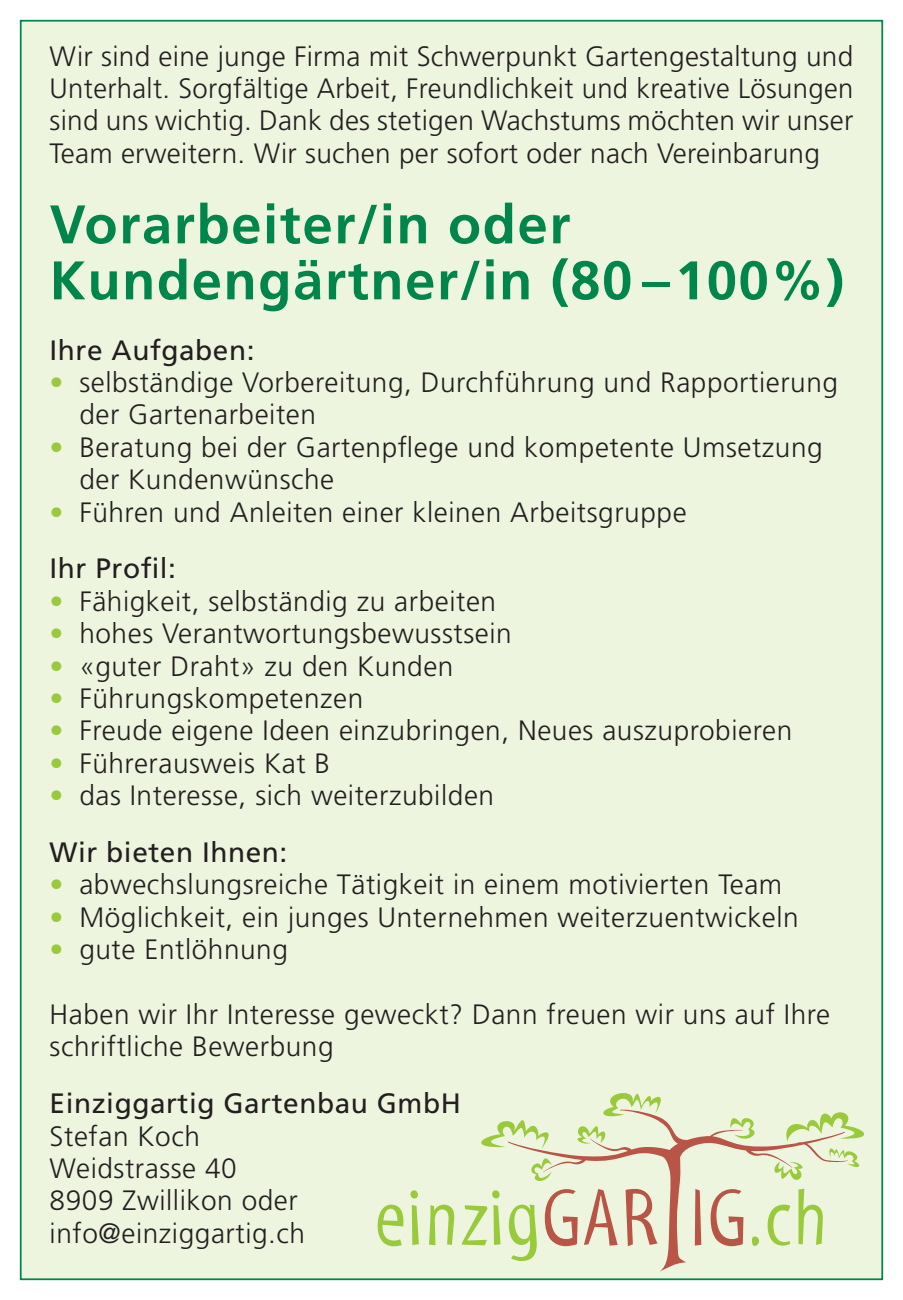
<style>
.page{position:relative;width:903px;height:1300px;background:#fff}
.page>*{position:absolute;margin:0;border:0;box-sizing:border-box;transform-origin:0 0}
.t1{font:700 54.25px/56px "Frutiger";letter-spacing:.03em;color:#00854a}
.t2{font:300 28px/32.2px "Frutiger LT";letter-spacing:.02em;color:#231f20}
.t3{font:28px "Frutiger LT";letter-spacing:.02em;color:#231f20}
.s1{color:#99ca3b}
.s2{font-weight:400}
</style>
<div class="page">
<div style="left:20px;top:20px;width:863px;height:1260px;background:#edf5df;border:2px solid #00854a"></div>
<svg style="left:378px;top:1082px;width:503px;height:179px"></svg>
<svg style="left:500px;top:1108px;width:350px;height:163px"></svg>
<p class="t2" style="left:50px;top:40px;width:805px;text-align:justify">Wir sind eine junge Firma mit Schwerpunkt Gartengestaltung und Unterhalt. Sorgfältige Arbeit, Freundlichkeit und kreative Lösungen sind uns wichtig. Dank des stetigen Wachstums möchten wir unser Team erweitern. Wir suchen per sofort oder nach Vereinbarung</p>
<h1 class="t1" style="left:50px;top:197px;width:796px">Vorarbeiter/in oder<br>Kundengärtner/in (80 –100%)</h1>
<p class="t3" style="left:50px;top:333px;width:206px">Ihre Aufgaben:</p>
<p class="t2" style="left:79px;top:367px;width:760px;text-indent:-30px"><span class="s1">•</span> selbständige Vorbereitung, Durchführung und Rapportierung der Gartenarbeiten</p>
<p class="t2" style="left:79px;top:431px;width:745px;text-indent:-30px"><span class="s1">•</span> Beratung bei der Gartenpflege und kompetente Umsetzung der Kundenwünsche</p>
<p class="t2" style="left:50px;top:484px;width:638px;line-height:56.7px"><span class="s1">•</span> Führen und Anleiten einer kleinen Arbeitsgruppe<br><span class="s2">Ihr Profil:</span></p>
<p class="t2" style="left:50px;top:585px;width:448px"><span class="s1">•</span> Fähigkeit, selbständig zu arbeiten</p>
<p class="t2" style="left:50px;top:618px;width:464px"><span class="s1">•</span> hohes Verantwortungsbewusstsein</p>
<p class="t2" style="left:50px;top:650px;width:405px"><span class="s1">•</span> «guter Draht» zu den Kunden</p>
<p class="t2" style="left:50px;top:682px;width:315px"><span class="s1">•</span> Führungskompetenzen</p>
<p class="t2" style="left:50px;top:715px;width:744px"><span class="s1">•</span> Freude eigene Ideen einzubringen, Neues auszuprobieren</p>
<p class="t2" style="left:50px;top:747px;width:282px"><span class="s1">•</span> Führerausweis Kat B</p>
<p class="t2" style="left:50px;top:767px;width:446px;line-height:56.7px"><span class="s1">•</span> das Interesse, sich weiterzubilden<br><span class="s2">Wir bieten Ihnen:</span></p>
<p class="t2" style="left:50px;top:869px;width:734px"><span class="s1">•</span> abwechslungsreiche Tätigkeit in einem motivierten Team</p>
<p class="t2" style="left:50px;top:901px;width:751px"><span class="s1">•</span> Möglichkeit, ein junges Unternehmen weiterzuentwickeln</p>
<p class="t2" style="left:50px;top:934px;width:240px"><span class="s1">•</span> gute Entlöhnung</p>
<p class="t2" style="left:50px;top:998px;width:782px">Haben wir Ihr Interesse geweckt? Dann freuen wir uns auf Ihre schriftliche Bewerbung</p>
<p class="t3" style="left:50px;top:1087px;width:413px">Einziggartig Gartenbau GmbH</p>
<p class="t2" style="left:50px;top:1120px;width:257px">Stefan Koch<br>Weidstrasse 40<br>8909 Zwillikon oder info@einziggartig.ch</p>
</div>
